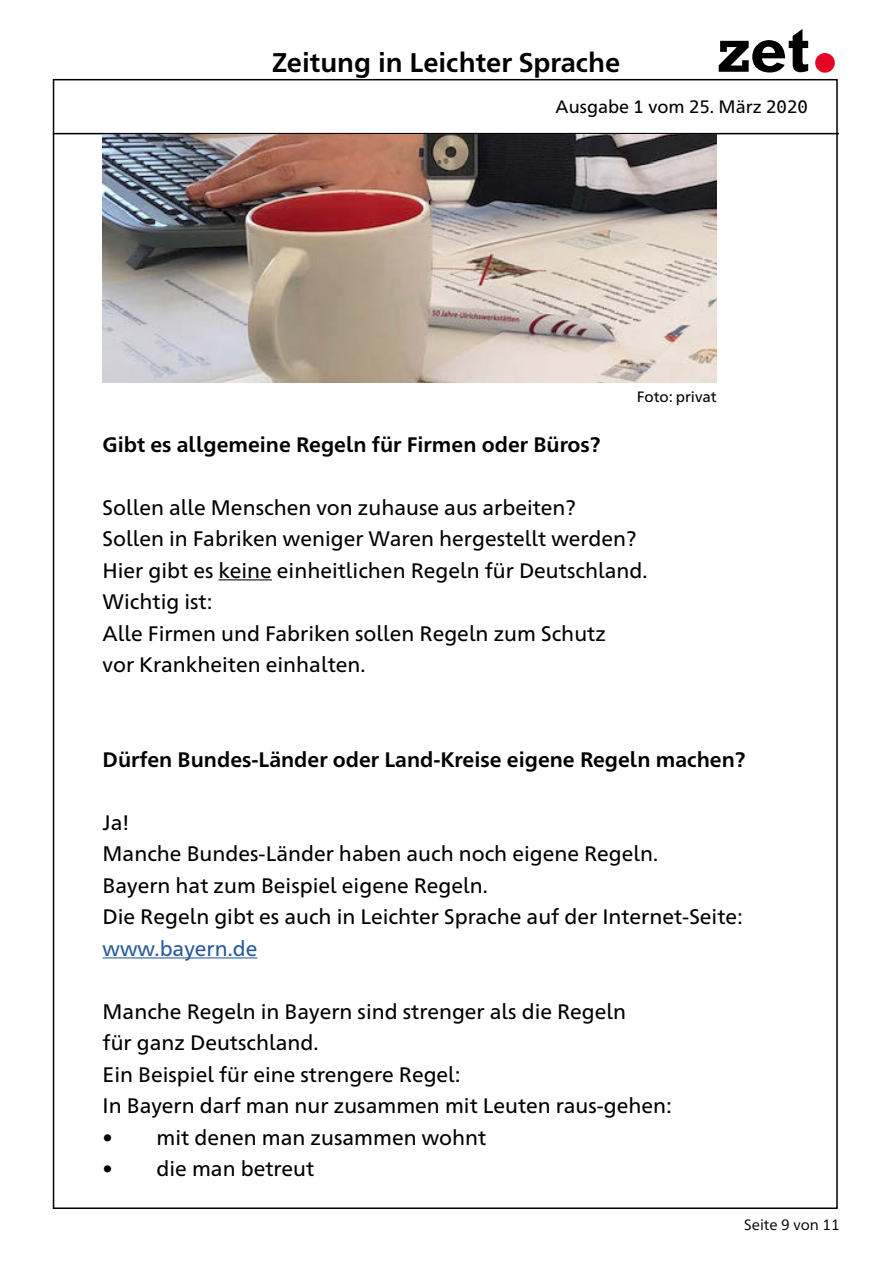
<style>
.page{position:relative;width:893px;height:1263px;background:#fff}
.page>*{position:absolute;margin:0;border:0;box-sizing:border-box;transform-origin:0 0}
.t1{font:700 60.3px "Rockwell";color:#000}
.t2{font:700 27px "Frutiger Neue 1450 Pro";color:#000}
.t3{font:21px/31.5px "Frutiger Neue 1450 Pro";color:#000}
.t4{font:700 21px "Frutiger Neue 1450 Pro";color:#000}
.t5{font:21px "Frutiger Neue 1450 Pro";color:#275b9b}
.t6{font:18px "Frutiger Neue 1450 Pro";color:#000}
.t7{font:15px "Frutiger Neue 1450 Pro";color:#000}
.t8{font:15px "Frutiger Neue 1450 Pro";color:#000}
</style>
<div class="page">
<hr style="left:54px;top:133px;width:785px;height:1px;background:#000">
<div style="left:815px;top:53px;width:20px;height:20px;background:#e40524;border-radius:50%"></div>
<img style="left:103px;top:134px;width:614px;height:249px">
<hr style="left:219px;top:579px;width:53px;height:1px;background:#000">
<hr style="left:103px;top:957px;width:154px;height:1px;background:#275b9b">
<p class="t2" style="left:272px;top:43px;width:350px">Zeitung in Leichter Sprache</p>
<h1 class="t1" style="left:717px;top:11px;width:95px">zet</h1>
<p class="t6" style="left:556px;top:94px;width:254px">Ausgabe 1 vom 25. März 2020</p>
<p class="t4" style="left:103px;top:429px;width:499px">Gibt es allgemeine Regeln für Firmen oder Büros?</p>
<p class="t8" style="left:637px;top:386px;width:81px">Foto: privat</p>
<p class="t3" style="left:103px;top:490px;width:546px">Sollen alle Menschen von zuhause aus arbeiten?<br>Sollen in Fabriken weniger Waren hergestellt werden?<br>Hier gibt es keine einheitlichen Regeln für Deutschland.<br>Wichtig ist:<br>Alle Firmen und Fabriken sollen Regeln zum Schutz<br>vor Krankheiten einhalten.</p>
<p class="t4" style="left:103px;top:744px;width:644px">Dürfen Bundes-Länder oder Land-Kreise eigene Regeln machen?</p>
<p class="t3" style="left:103px;top:805px;width:642px">Ja!<br>Manche Bundes-Länder haben auch noch eigene Regeln.<br>Bayern hat zum Beispiel eigene Regeln.<br>Die Regeln gibt es auch in Leichter Sprache auf der Internet-Seite:</p>
<p class="t5" style="left:103px;top:933px;width:156px">www.bayern.de</p>
<p class="t3" style="left:103px;top:994px;width:571px">Manche Regeln in Bayern sind strenger als die Regeln<br>für ganz Deutschland.<br>Ein Beispiel für eine strengere Regel:<br>In Bayern darf man nur zusammen mit Leuten raus-gehen:</p>
<p class="t3" style="left:103px;top:1120px;width:385px">• mit denen man zusammen wohnt</p>
<p class="t3" style="left:103px;top:1151px;width:213px">• die man betreut</p>
<p class="t7" style="left:744px;top:1213px;width:97px">Seite 9 von 11</p>
</div>
